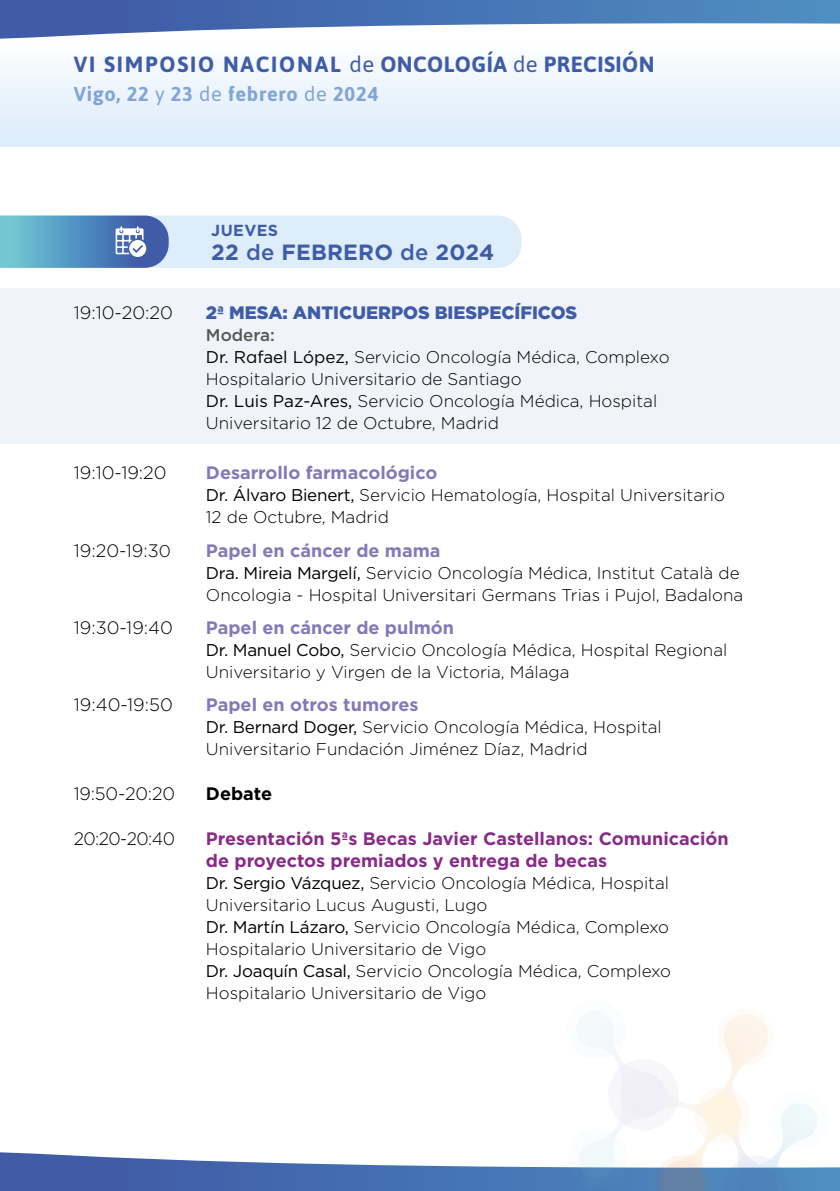
<style>
.page{position:relative;width:840px;height:1191px;background:#fff}
.page>*{position:absolute;margin:0;border:0;box-sizing:border-box;transform-origin:0 0}
.t1{font:700 22px "Asap";letter-spacing:.02em;color:#405ca7}
.t2{font:700 22px "Gotham";letter-spacing:.01em;color:#405ca7}
.t3{font:700 20px "Asap";letter-spacing:.035em;color:#83a4d6}
.t4{font:700 18px/22px "Gotham";color:#872b87}
.t5{font:700 18px "Gotham";color:#827ab8}
.t6{font:300 18px "Gotham";color:#000}
.t7{font:900 18px "Gotham";color:#405ca7}
.t8{font:300 18px "Gotham";color:#000;scale:.96 1}
.t9{font:700 18px "Gotham";color:#000}
.t10{font:300 17px/22px "Gotham";color:#000}
.t11{font:700 16px "Gotham";letter-spacing:.025em;color:#405ca7}
.s1{font-weight:400}
.s2{font-weight:500}
.s3{font-weight:500;color:#575756}
.s4{font-size:17px}
</style>
<div class="page">
<svg style="left:0;top:68px;width:839px;height:79px;fill:#e6f2fb"></svg>
<svg style="left:0;top:0;width:839px;height:39px"></svg>
<svg style="left:0;top:1011px;width:839px;height:180px"></svg>
<div style="left:0;top:288px;width:839px;height:156px;background:#f0f4fa"></div>
<div style="left:131px;top:215px;width:390px;height:53px;background:#ddedfa;border-radius:24px"></div>
<svg style="left:0;top:215px;width:169px;height:53px;background:#649ac4"></svg>
<p class="t1" style="left:74px;top:51px;width:582px">VI SIMPOSIO NACIONAL <span class="s1">de</span> ONCOLOGÍA <span class="s1">de</span> PRECISIÓN</p>
<p class="t3" style="left:74px;top:82px;width:306px">Vigo, 22 <span class="s1">y</span> 23 <span class="s1">de</span> febrero <span class="s1">de</span> 2024</p>
<p class="t11" style="left:211px;top:220px;width:68px">JUEVES</p>
<p class="t2" style="left:211px;top:238px;width:284px">22 <span class="s2">de</span> FEBRERO <span class="s2">de</span> 2024</p>
<p class="t6" style="left:74px;top:301px;width:101px">19:10-20:20</p>
<p class="t7" style="left:206px;top:300px;width:373px">2ª MESA: ANTICUERPOS BIESPECÍFICOS</p>
<p class="t10" style="left:206px;top:323px;width:465px"><span class="s3">Modera:<br></span><span class="s1">Dr. Rafael López,</span> Servicio Oncología Médica, Complexo Hospitalario Universitario de Santiago<br><span class="s1">Dr. Luis Paz-Ares,</span> Servicio Oncología Médica, Hospital Universitario 12 de Octubre, Madrid</p>
<p class="t6" style="left:74px;top:461px;width:94px">19:10-19:20</p>
<p class="t5" style="left:206px;top:461px;width:233px">Desarrollo farmacológico</p>
<p class="t10" style="left:206px;top:484px;width:520px"><span class="s1">Dr. Álvaro Bienert,</span> Servicio Hematología, Hospital Universitario<br>12 de Octubre, Madrid</p>
<p class="t6" style="left:74px;top:539px;width:99px">19:20-19:3<span class="s4">0</span></p>
<p class="t5" style="left:206px;top:538px;width:236px">Papel en cáncer de mama</p>
<p class="t10" style="left:206px;top:561px;width:538px"><span class="s1">Dra. Mireia Margelí,</span> Servicio Oncología Médica, Institut Català de<br>Oncologia - Hospital Universitari Germans Trias i Pujol, Badalona</p>
<p class="t6" style="left:74px;top:616px;width:101px">19:30-19:40</p>
<p class="t5" style="left:206px;top:616px;width:249px">Papel en cáncer de pulmón</p>
<p class="t10" style="left:206px;top:638px;width:522px"><span class="s1">Dr. Manuel Cobo,</span> Servicio Oncología Médica, Hospital Regional<br>Universitario y Virgen de la Victoria, Málaga</p>
<p class="t6" style="left:74px;top:693px;width:101px">19:40-19:50</p>
<p class="t5" style="left:206px;top:693px;width:214px">Papel en otros tumores</p>
<p class="t10" style="left:206px;top:716px;width:457px"><span class="s1">Dr. Bernard Doger,</span> Servicio Oncología Médica, Hospital<br>Universitario Fundación Jiménez Díaz, Madrid</p>
<p class="t6" style="left:74px;top:782px;width:103px">19:50-20:20</p>
<p class="t9" style="left:206px;top:782px;width:68px">Debate</p>
<p class="t8" style="left:74px;top:827px;width:107px">20:20-20:40</p>
<p class="t4" style="left:206px;top:827px;width:524px">Presentación 5ªs Becas Javier Castellanos: Comunicación de proyectos premiados y entrega de becas</p>
<p class="t10" style="left:206px;top:871px;width:466px"><span class="s1">Dr. Sergio Vázquez,</span> Servicio Oncología Médica, Hospital Universitario Lucus Augusti, Lugo<br><span class="s1">Dr. Martín Lázaro,</span> Servicio Oncología Médica, Complexo Hospitalario Universitario de Vigo<br><span class="s1">Dr. Joaquín Casal,</span> Servicio Oncología Médica, Complexo Hospitalario Universitario de Vigo</p>
</div>
